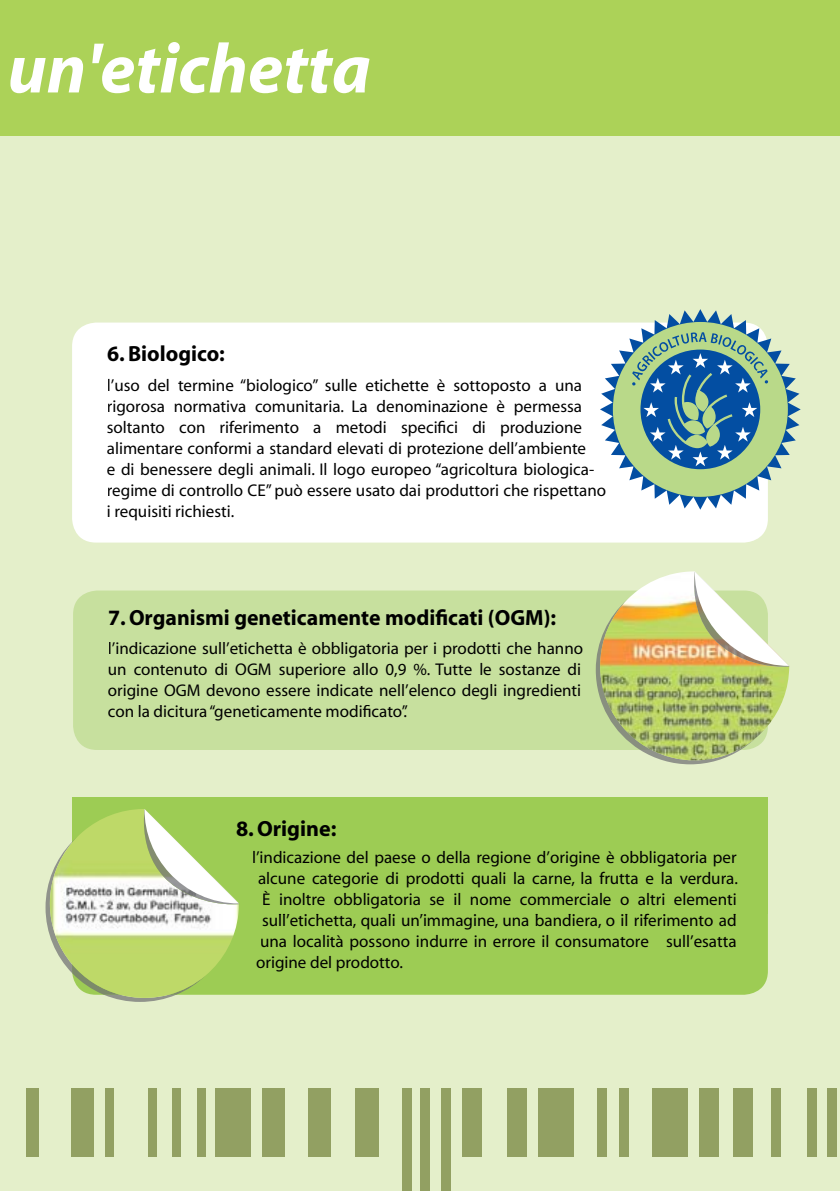
<style>
.page{position:relative;width:840px;height:1191px;background:#fff}
.page>*{position:absolute;margin:0;border:0;box-sizing:border-box;transform-origin:0 0}
.t1{font:italic 700 70.4px "Myriad";color:#fff}
.t2{font:700 22px "Myriad";color:#000}
.t3{font:17px/21px "Myriad";color:#000;text-align:justify}
</style>
<div class="page">
<div style="left:0;top:27px;width:839px;height:1164px;background:#e4efca"></div>
<div style="left:27px;top:1087px;width:12px;height:104px;background:#92a062"></div>
<div style="left:71px;top:1087px;width:22px;height:104px;background:#92a062"></div>
<div style="left:105px;top:1087px;width:8px;height:104px;background:#92a062"></div>
<div style="left:148px;top:1087px;width:8px;height:104px;background:#92a062"></div>
<div style="left:173px;top:1087px;width:8px;height:104px;background:#92a062"></div>
<div style="left:197px;top:1087px;width:8px;height:104px;background:#92a062"></div>
<div style="left:401px;top:1087px;width:10px;height:104px;background:#92a062"></div>
<div style="left:420px;top:1087px;width:10px;height:104px;background:#92a062"></div>
<div style="left:441px;top:1087px;width:9px;height:104px;background:#92a062"></div>
<div style="left:597px;top:1087px;width:9px;height:104px;background:#92a062"></div>
<div style="left:619px;top:1087px;width:9px;height:104px;background:#92a062"></div>
<div style="left:771px;top:1087px;width:9px;height:104px;background:#92a062"></div>
<div style="left:807px;top:1087px;width:9px;height:104px;background:#92a062"></div>
<div style="left:827px;top:1087px;width:9px;height:104px;background:#92a062"></div>
<div style="left:461px;top:1087px;width:20px;height:104px;background:#92a062"></div>
<div style="left:506px;top:1087px;width:20px;height:104px;background:#92a062"></div>
<div style="left:215px;top:1087px;width:35px;height:104px;background:#92a062"></div>
<div style="left:538px;top:1087px;width:35px;height:104px;background:#92a062"></div>
<div style="left:698px;top:1087px;width:20px;height:104px;background:#92a062"></div>
<div style="left:732px;top:1087px;width:20px;height:104px;background:#92a062"></div>
<div style="left:651px;top:1087px;width:35px;height:104px;background:#92a062"></div>
<div style="left:262px;top:1087px;width:23px;height:104px;background:#92a062"></div>
<div style="left:308px;top:1087px;width:23px;height:104px;background:#92a062"></div>
<div style="left:355px;top:1087px;width:23px;height:104px;background:#92a062"></div>
<div style="left:0;top:1157px;width:395px;height:34px;background:#e4efca"></div>
<div style="left:458px;top:1157px;width:381px;height:34px;background:#e4efca"></div>
<div style="left:0;top:0;width:839px;height:135px;background:#acd258"></div>
<div style="left:73px;top:590px;width:694px;height:160px;background:#c7e09e;border-radius:24px"></div>
<img style="left:595px;top:571px;width:194px;height:193px">
<div style="left:72px;top:804px;width:695px;height:190px;background:#9dcc54;border-radius:24px"></div>
<div style="left:72px;top:797px;width:695px;height:117px;background:#9dcc54"></div>
<svg style="left:45px;top:809px;width:195px;height:193px"></svg>
<div style="left:72px;top:322px;width:695px;height:220px;background:#fff;border-radius:24px"></div>
<svg style="left:599px;top:309px;width:201px;height:200px"></svg>
<div style="left:612px;top:322px;width:175px;height:175px;background:#b9d989;border-radius:50%"></div>
<svg style="left:631px;top:332px;width:136px;height:134px"></svg>
<h1 class="t1" style="left:8px;top:32px;width:364px">un'etichetta</h1>
<p class="t2" style="left:107px;top:342px;width:119px">6. Biologico:</p>
<p class="t3" style="left:107px;top:375px;width:500px;text-align:left">l’uso del termine “biologico” sulle etichette è sottoposto a una rigorosa normativa comunitaria. La denominazione è permessa soltanto con riferimento a metodi specifici di produzione alimentare conformi a standard elevati di protezione dell’ambiente<br>e di benessere degli animali. Il logo europeo “agricoltura biologica&shy;regime di controllo CE” può essere usato dai produttori che rispettano i requisiti richiesti.</p>
<p class="t2" style="left:108px;top:606px;width:449px">7. Organismi geneticamente modificati (OGM):</p>
<p class="t3" style="left:108px;top:639px;width:476px">l’indicazione sull’etichetta è obbligatoria per i prodotti che hanno un contenuto di OGM superiore allo 0,9 %. Tutte le sostanze di origine OGM devono essere indicate nell’elenco degli ingredienti con la dicitura “geneticamente modificato”.</p>
<p class="t2" style="left:236px;top:817px;width:102px">8. Origine:</p>
<p class="t3" style="left:252px;top:847px;width:486px">l’indicazione del paese o della regione d’origine è obbligatoria per</p>
<p class="t3" style="left:258px;top:868px;width:481px">alcune categorie di prodotti quali la carne, la frutta e la verdura.</p>
<p class="t3" style="left:262px;top:889px;width:476px">È inoltre obbligatoria se il nome commerciale o altri elementi</p>
<p class="t3" style="left:262px;top:910px;width:476px">sull’etichetta, quali un’immagine, una bandiera, o il riferimento ad</p>
<p class="t3" style="left:260px;top:931px;width:477px">una località possono indurre in errore il consumatore sull’esatta</p>
<p class="t3" style="left:256px;top:952px;width:148px">origine del prodotto.</p>
</div>
